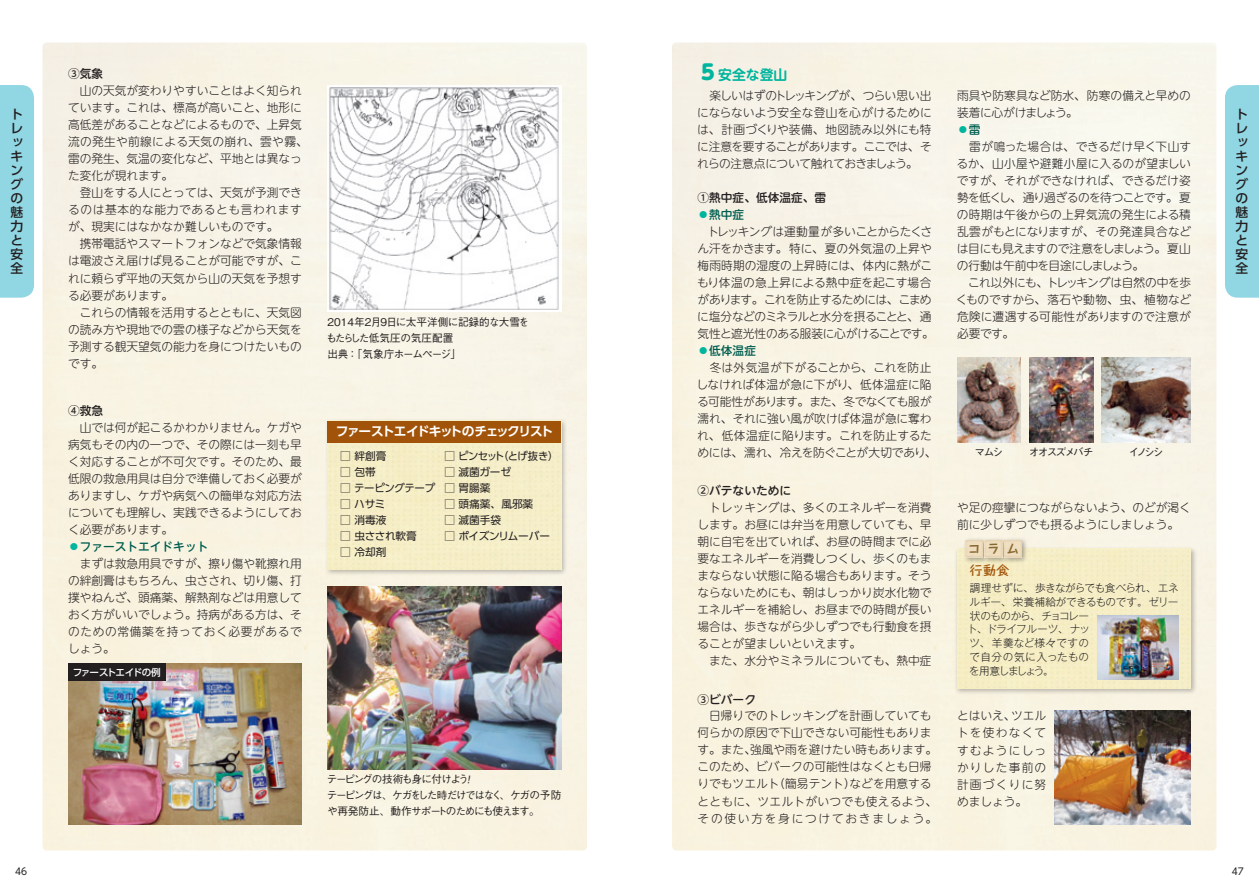
<style>
.page{position:relative;width:1259px;height:893px;background:#fff}
.page>*{position:absolute;margin:0;border:0;box-sizing:border-box;transform-origin:0 0}
.t1{font:700 13.8px "UD Shin M Go Pro De";color:#00b59d}
.t2{font:500 12.75px/14.1px "UD Shin Go Pro";color:#231f20}
.t3{font:700 12.75px "UD Shin Go Pro De";letter-spacing:-.105em;color:#fff}
.t4{font:700 12.75px "Taka Hand Std De";color:#a15409}
.t5{font:700 11.85px "Taka Hand Std";color:#886831}
.t6{font:300 11.7px/17px "UD Shin M Go Pro";color:#231f20}
.t7{font:500 11.7px "UD Shin M Go Pro";color:#231f20}
.t8{font:300 10.65px/13.8px "Gothic MB101 Pro";letter-spacing:-.03em;color:#231f20}
.t9{font:500 10.65px/15.9px "Gothic BBB Pro";letter-spacing:-.115em;color:#231f20}
.t10{font:10.65px "UD Shin Go Pro";letter-spacing:-.02em;color:#231f20}
.t11{font:500 10.65px/15.9px "Gothic BBB Pro";letter-spacing:-.07em;color:#231f20}
.t12{font:10.65px "UD Shin Go Pro";letter-spacing:-.055em;color:#231f20}
.t13{font:500 10.65px "Gothic BBB Pro";letter-spacing:-.15em;color:#231f20}
.t14{font:500 9.6px "UD Shin Go Pro";letter-spacing:-.075em;color:#fff}
.t15{font:9.6px "UD Shin Go C Oniz Pr 6";color:#231f20}
.s1{font-family:"UD Shin M Go Pro";font-weight:800;font-size:20.7px}
.s2{font-weight:500;color:#00b59d}
.s3{font-weight:500;color:#005e50}
.s4{font-weight:500}
</style>
<div class="page">
<div style="left:43px;top:43px;width:544px;height:807px;background:#f8f3e4"></div>
<div style="left:672px;top:43px;width:544px;height:807px;background:#f8f3e4"></div>
<div style="left:953px;top:545px;width:244px;height:150px;background:#231f20;opacity:.3"></div>
<div style="left:957px;top:549px;width:234px;height:140px;background:#f6edc6"></div>
<div style="left:962px;top:537px;width:65px;height:27px;background:#231f20;opacity:.4"></div>
<img style="left:965px;top:540px;width:18px;height:17px">
<img style="left:985px;top:540px;width:17px;height:17px">
<img style="left:1004px;top:540px;width:17px;height:17px">
<img style="left:327px;top:85px;width:234px;height:226px">
<div style="left:324px;top:418px;width:243px;height:158px;background:#231f20;opacity:.3"></div>
<div style="left:327px;top:442px;width:234px;height:128px;background:#f5eec7"></div>
<img style="left:327px;top:587px;width:234px;height:183px">
<img style="left:68px;top:663px;width:234px;height:162px">
<img style="left:957px;top:357px;width:63px;height:85px">
<img style="left:1029px;top:357px;width:64px;height:85px">
<img style="left:1101px;top:357px;width:90px;height:85px">
<div style="left:327px;top:421px;width:234px;height:21px;background:#a15409"></div>
<div style="left:68px;top:663px;width:98px;height:17px;background:#231f20"></div>
<img style="left:1097px;top:615px;width:81px;height:64px">
<img style="left:1054px;top:710px;width:137px;height:115px">
<div style="left:0;top:85px;width:34px;height:213px;background:#91d6e3"></div>
<div style="left:1225px;top:85px;width:34px;height:213px;background:#91d6e3"></div>
<svg style="left:468px;top:775px;width:2px;height:8px"></svg>
<p class="t1" style="left:697px;top:64px;width:91px"><span class="s1">５</span>安全な登山</p>
<p class="t7" style="left:68px;top:64px;width:37px">③気象</p>
<p class="t6" style="left:68px;top:82px;width:241px">　山の天気が変わりやすいことはよく知られています。これは、標高が高いこと、地形に高低差があることなどによるもので、上昇気流の発生や前線による天気の崩れ、雲や霧、雷の発生、気温の変化など、平地とは異なった変化が現れます。<br>　登山をする人にとっては、天気が予測できるのは基本的な能力であるとも言われますが、現実にはなかなか難しいものです。<br>　携帯電話やスマートフォンなどで気象情報は電波さえ届けば見ることが可能ですが、これに頼らず平地の天気から山の天気を予想する必要があります。<br>　これらの情報を活用するとともに、天気図の読み方や現地での雲の様子などから天気を予測する観天望気の能力を身につけたいものです。</p>
<p class="t6" style="left:697px;top:86px;width:236px;text-align:justify">　楽しいはずのトレッキングが、つらい思い出にならないよう安全な登山を心がけるためには、計画づくりや装備、地図読み以外にも特に注意を要することがあります。ここでは、それらの注意点について触れておきましょう。</p>
<p class="t6" style="left:956px;top:86px;width:237px">雨具や防寒具など防水、防寒の備えと早めの装着に心がけましょう。<br><span class="s2">◦</span><span class="s3">雷<br></span>　雷が鳴った場合は、できるだけ早く下山するか、山小屋や避難小屋に入るのが望ましいですが、それができなければ、できるだけ姿勢を低くし、通り過ぎるのを待つことです。夏の時期は午後からの上昇気流の発生による積乱雲がもとになりますが、その発達具合などは目にも見えますので注意をしましょう。夏山の行動は午前中を目途にしましょう。<br>　これ以外にも、トレッキングは自然の中を歩くものですから、落石や動物、虫、植物など危険に遭遇する可能性がありますので注意が必要です。</p>
<p class="t2" style="left:11px;top:107px;width:14px">トレッキングの魅力と安全</p>
<p class="t2" style="left:1235px;top:107px;width:14px">トレッキングの魅力と安全</p>
<p class="t6" style="left:696px;top:188px;width:242px"><span class="s4">①熱中症、低体温症、雷<br></span><span class="s2">◦</span><span class="s3">熱中症<br></span>　トレッキングは運動量が多いことからたくさん汗をかきます。特に、夏の外気温の上昇や梅雨時期の湿度の上昇時には、体内に熱がこもり体温の急上昇による熱中症を起こす場合があります。これを防止するためには、こまめに塩分などのミネラルと水分を摂ることと、通気性と遮光性のある服装に心がけることです。<span class="s2">◦</span><span class="s3">低体温症<br></span>　冬は外気温が下がることから、これを防止しなければ体温が急に下がり、低体温症に陥る可能性があります。また、冬でなくても服が濡れ、それに強い風が吹けば体温が急に奪われ、低体温症に陥ります。これを防止するためには、濡れ、冷えを防ぐことが大切であり、</p>
<p class="t11" style="left:325px;top:313px;width:205px">２０１４年２月９日に太平洋側に記録的な大雪をもたらした低気圧の気圧配置<br>出典：「気象庁ホームページ」</p>
<p class="t7" style="left:68px;top:401px;width:37px">④救急</p>
<p class="t6" style="left:68px;top:418px;width:235px">　山では何が起こるかわかりません。ケガや病気もその内の一つで、その際には一刻も早く対応することが不可欠です。そのため、最低限の救急用具は自分で準備しておく必要がありますし、ケガや病気への簡単な対応方法についても理解し、実践できるようにしておく必要があります。<br><span class="s2">◦</span><span class="s3">ファーストエイドキット<br></span>　まずは救急用具ですが、擦り傷や靴擦れ用の絆創膏はもちろん、虫さされ、切り傷、打撲やねんざ、頭痛薬、解熱剤などは用意しておく方がいいでしょう。持病がある方は、そのための常備薬を持っておく必要があるでしょう。</p>
<p class="t3" style="left:336px;top:421px;width:219px">ファーストエイドキットのチェックリスト</p>
<p class="t12" style="left:444px;top:447px;width:115px">□ ピンセット（とげ抜き）</p>
<p class="t10" style="left:444px;top:463px;width:68px">□ 滅菌ガーゼ</p>
<p class="t10" style="left:444px;top:479px;width:48px">□ 胃腸薬</p>
<p class="t10" style="left:444px;top:495px;width:90px">□ 頭痛薬、風邪薬</p>
<p class="t10" style="left:444px;top:511px;width:58px">□ 滅菌手袋</p>
<p class="t10" style="left:444px;top:527px;width:107px">□ ポイズンリムーバー</p>
<p class="t9" style="left:974px;top:443px;width:30px">マムシ</p>
<p class="t13" style="left:1028px;top:443px;width:66px">オオスズメバチ</p>
<p class="t9" style="left:1129px;top:443px;width:36px">イノシシ</p>
<p class="t10" style="left:340px;top:447px;width:48px">□ 絆創膏</p>
<p class="t10" style="left:340px;top:463px;width:37px">□ 包帯</p>
<p class="t10" style="left:340px;top:479px;width:97px">□ テーピングテープ</p>
<p class="t10" style="left:340px;top:495px;width:47px">□ ハサミ</p>
<p class="t10" style="left:340px;top:511px;width:48px">□ 消毒液</p>
<p class="t10" style="left:340px;top:527px;width:78px">□ 虫さされ軟膏</p>
<p class="t10" style="left:340px;top:543px;width:48px">□ 冷却剤</p>
<p class="t7" style="left:697px;top:481px;width:95px">②バテないために</p>
<p class="t6" style="left:697px;top:499px;width:235px">　トレッキングは、多くのエネルギーを消費します。お昼には弁当を用意していても、早朝に自宅を出ていれば、お昼の時間までに必要なエネルギーを消費しつくし、歩くのもままならない状態に陥る場合もあります。そうならないためにも、朝はしっかり炭水化物でエネルギーを補給し、お昼までの時間が長い場合は、歩きながら少しずつでも行動食を摂ることが望ましいといえます。<br>　また、水分やミネラルについても、熱中症</p>
<p class="t6" style="left:957px;top:499px;width:235px">や足の痙攣につながらないよう、のどが渇く前に少しずつでも摂るようにしましょう。</p>
<p class="t5" style="left:968px;top:540px;width:52px">コラム</p>
<p class="t4" style="left:969px;top:561px;width:41px">行動食</p>
<p class="t8" style="left:967px;top:579px;width:213px">調理せずに、歩きながらでも食べられ、エネルギー、栄養補給ができるものです。ゼリー状のものから、チョコレー<br>ト、ドライフルーツ、ナッ<br>ツ、羊羹など様々ですの<br>で自分の気に入ったもの<br>を用意しましょう。</p>
<p class="t14" style="left:73px;top:664px;width:90px">ファーストエイドの例</p>
<p class="t9" style="left:327px;top:770px;width:143px">テーピングの技術も身に付けよう</p>
<p class="t9" style="left:327px;top:786px;width:236px">テーピングは、ケガをした時だけではなく、ケガの予防や再発防止、動作サポートのためにも使えます。</p>
<p class="t7" style="left:697px;top:690px;width:60px">③ビバーク</p>
<p class="t6" style="left:697px;top:707px;width:241px">　日帰りでのトレッキングを計画していても何らかの原因で下山できない可能性もあります。また、強風や雨を避けたい時もあります。このため、ビバークの可能性はなくとも日帰りでもツエルト（簡易テント）などを用意するとともに、ツエルトがいつでも使えるよう、その使い方を身につけておきましょう。</p>
<p class="t6" style="left:957px;top:707px;width:91px;text-align:justify">とはいえ、ツエルトを使わなくてすむようにしっかりした事前の計画づくりに努めましょう。</p>
<p class="t15" style="left:15px;top:864px;width:14px">46</p>
<p class="t15" style="left:1231px;top:864px;width:14px">47</p>
</div>
